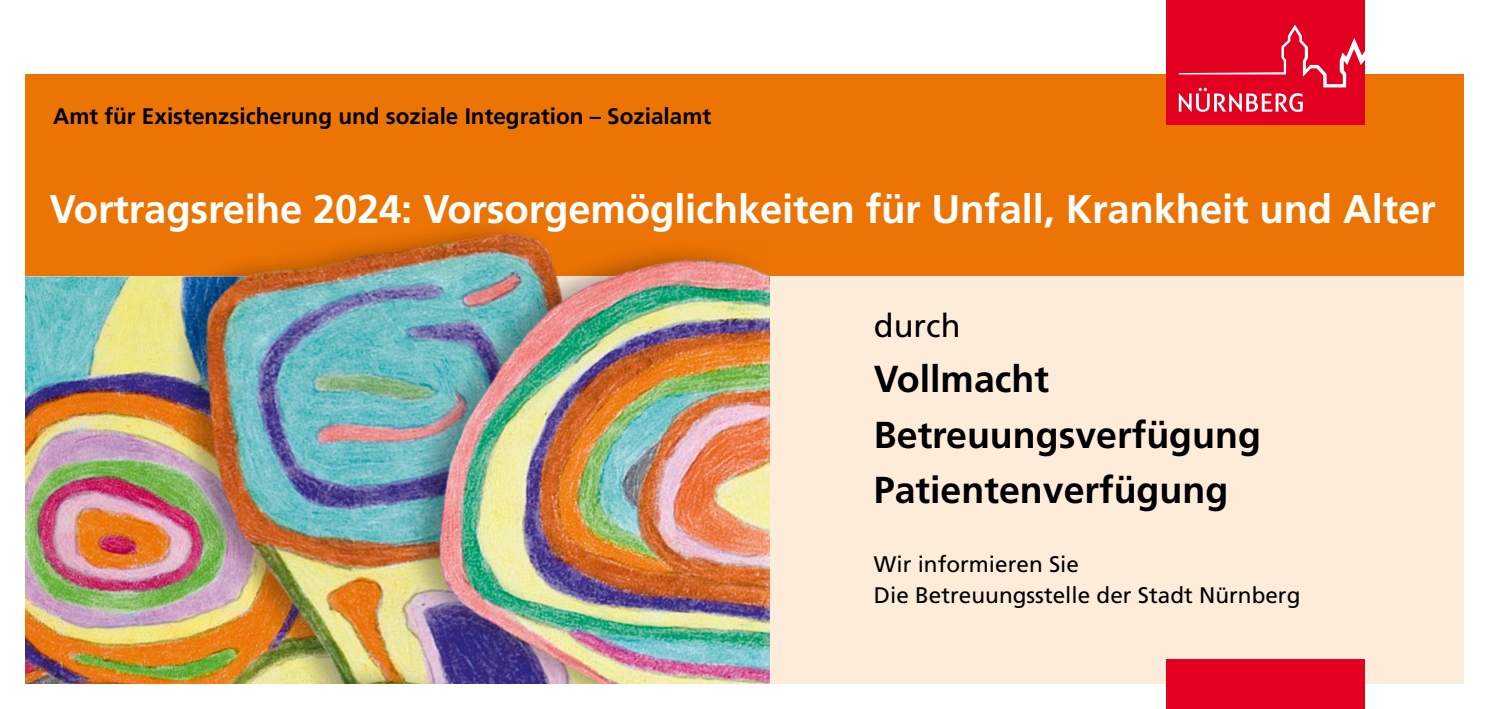
<style>
.page{position:relative;width:1489px;height:709px;background:#fff}
.page>*{position:absolute;margin:0;border:0;box-sizing:border-box;transform-origin:0 0}
.t1{font:700 40px "Frutiger";letter-spacing:-.005em;color:#fff}
.t2{font:700 37.5px/55px "Frutiger";color:#000}
.t3{font:32.5px "Frutiger";color:#000}
.t4{font:700 22.5px "Frutiger";color:#000}
.t5{font:22.5px/31.2px "Frutiger";color:#000}
</style>
<div class="page">
<div style="left:25px;top:74px;width:1438px;height:610px;background:#ec7405"></div>
<div style="left:25px;top:276px;width:1438px;height:408px;background:#feecdb"></div>
<img style="left:25px;top:276px;width:97px;height:408px">
<div style="left:1166px;top:0;width:198px;height:124px;background:#e20020"></div>
<svg style="left:1178px;top:25px;width:186px;height:87px"></svg>
<img style="left:122px;top:227px;width:415px;height:457px">
<img style="left:276px;top:239px;width:493px;height:445px">
<div style="left:1166px;top:659px;width:198px;height:50px;background:#e20020"></div>
<p class="t4" style="left:53px;top:103px;width:659px">Amt für Existenzsicherung und soziale Integration – Sozialamt</p>
<p class="t1" style="left:50px;top:185px;width:1387px">Vortragsreihe 2024: Vorsorgemöglichkeiten für Unfall, Krankheit und Alter</p>
<p class="t3" style="left:873px;top:307px;width:88px">durch</p>
<p class="t2" style="left:873px;top:351px;width:388px">Vollmacht<br>Betreuungsverfügung<br>Patientenverfügung</p>
<p class="t5" style="left:873px;top:548px;width:428px">Wir informieren Sie<br>Die Betreuungsstelle der Stadt Nürnberg</p>
</div>
